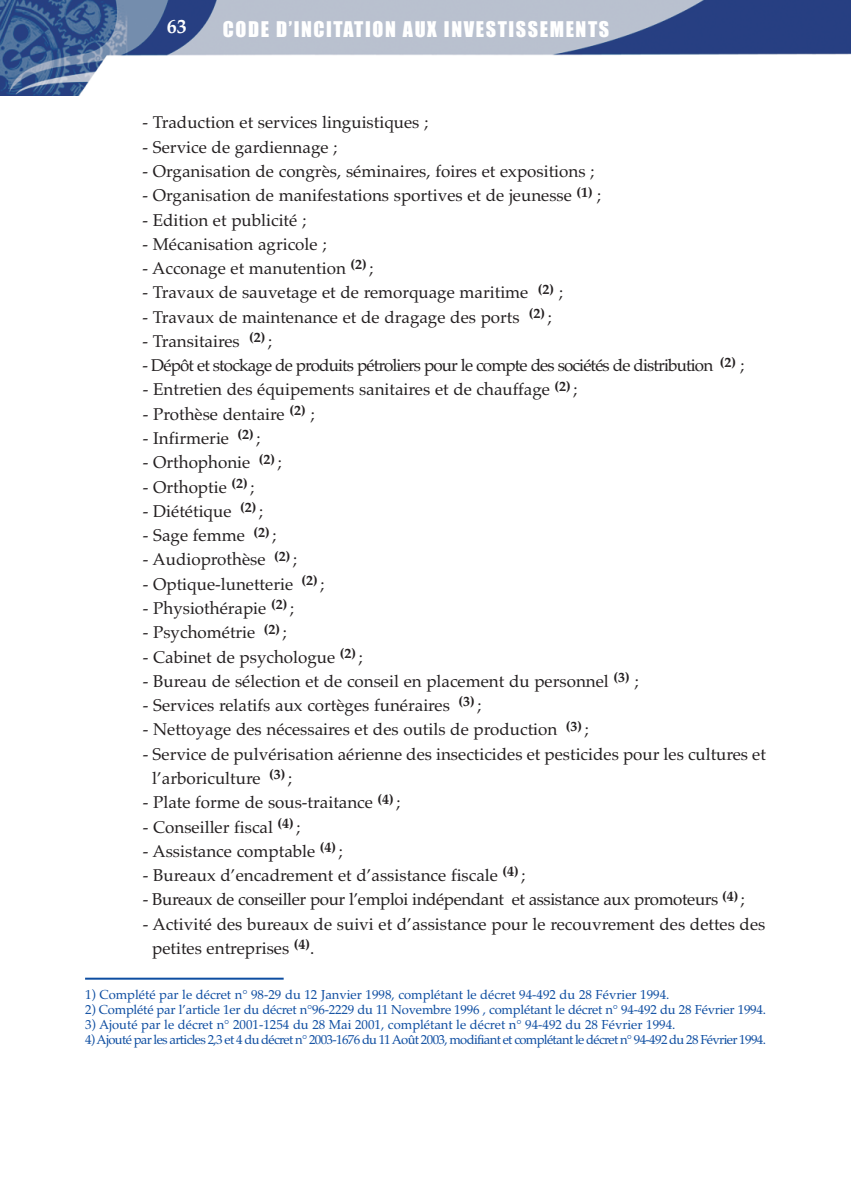
<style>
.page{position:relative;width:851px;height:1191px;background:#fff}
.page>*{position:absolute;margin:0;border:0;box-sizing:border-box;transform-origin:0 0}
.t1{font:20px "Impact";letter-spacing:.08em;color:#fff}
.t2{font:700 20px "Palatino";color:#fff}
.t3{font:17px/24.2px "Palatino";color:#231f20}
.t4{font:17px "Palatino";letter-spacing:-.05em;color:#231f20}
.t5{font:17px "Palatino";letter-spacing:-.025em;color:#231f20}
.t6{font:13px "Palatino";letter-spacing:-.015em;color:#0d4da1}
.t7{font:13px "Palatino";letter-spacing:-.05em;color:#0d4da1}
</style>
<div class="page">
<img style="left:0;top:0;width:850px;height:96px">
<hr style="left:85px;top:977px;width:198px;height:2px;background:#0d4da1">
<p class="t2" style="left:167px;top:15px;width:21px">63</p>
<p class="t1" style="left:223px;top:18px;width:388px">CODE D’INCITATION AUX INVESTISSEMENTS</p>
<p class="t3" style="left:142px;top:110px;width:287px">- Traduction et services linguistiques ;</p>
<p class="t3" style="left:142px;top:135px;width:196px">- Service de gardiennage ;</p>
<p class="t3" style="left:142px;top:159px;width:453px">- Organisation de congrès, séminaires, foires et expositions ;</p>
<p class="t3" style="left:142px;top:183px;width:460px">- Organisation de manifestations sportives et de jeunesse <sup>(1)</sup> ;</p>
<p class="t3" style="left:142px;top:207px;width:165px">- Edition et publicité ;</p>
<p class="t3" style="left:142px;top:232px;width:185px">- Mécanisation agricole ;</p>
<p class="t3" style="left:142px;top:256px;width:232px">- Acconage et manutention <sup>(2)</sup> ;</p>
<p class="t3" style="left:142px;top:280px;width:422px">- Travaux de sauvetage et de remorquage maritime <sup>(2)</sup> ;</p>
<p class="t3" style="left:142px;top:305px;width:411px">- Travaux de maintenance et de dragage des ports <sup>(2)</sup> ;</p>
<p class="t3" style="left:142px;top:329px;width:131px">- Transitaires <sup>(2)</sup> ;</p>
<p class="t4" style="left:142px;top:355px;width:603px">- Dépôt et stockage de produits pétroliers pour le compte des sociétés de distribution <sup>(2)</sup> ;</p>
<p class="t3" style="left:143px;top:377px;width:436px">- Entretien des équipements sanitaires et de chauffage <sup>(2)</sup> ;</p>
<p class="t3" style="left:143px;top:402px;width:173px">- Prothèse dentaire <sup>(2)</sup> ;</p>
<p class="t3" style="left:143px;top:426px;width:119px">- Infirmerie <sup>(2)</sup> ;</p>
<p class="t3" style="left:143px;top:450px;width:140px">- Orthophonie <sup>(2)</sup> ;</p>
<p class="t3" style="left:143px;top:474px;width:113px">- Orthoptie <sup>(2)</sup> ;</p>
<p class="t3" style="left:143px;top:499px;width:122px">- Diététique <sup>(2)</sup> ;</p>
<p class="t3" style="left:143px;top:523px;width:135px">- Sage femme <sup>(2)</sup> ;</p>
<p class="t3" style="left:143px;top:547px;width:156px">- Audioprothèse <sup>(2)</sup> ;</p>
<p class="t3" style="left:143px;top:572px;width:183px">- Optique-lunetterie <sup>(2)</sup> ;</p>
<p class="t3" style="left:143px;top:596px;width:153px">- Physiothérapie <sup>(2)</sup> ;</p>
<p class="t3" style="left:143px;top:620px;width:145px">- Psychométrie <sup>(2)</sup> ;</p>
<p class="t3" style="left:143px;top:644px;width:221px">- Cabinet de psychologue <sup>(2)</sup> ;</p>
<p class="t3" style="left:143px;top:669px;width:497px">- Bureau de sélection et de conseil en placement du personnel <sup>(3)</sup> ;</p>
<p class="t3" style="left:143px;top:693px;width:340px">- Services relatifs aux cortèges funéraires <sup>(3)</sup> ;</p>
<p class="t3" style="left:143px;top:717px;width:447px">- Nettoyage des nécessaires et des outils de production <sup>(3)</sup> ;</p>
<p class="t3" style="left:152px;top:741px;width:615px;text-indent:-9px">- Service de pulvérisation aérienne des insecticides et pesticides pour les cultures et l’arboriculture <sup>(3)</sup> ;</p>
<p class="t3" style="left:143px;top:790px;width:259px">- Plate forme de sous-traitance <sup>(4)</sup> ;</p>
<p class="t3" style="left:143px;top:814px;width:159px">- Conseiller fiscal <sup>(4)</sup> ;</p>
<p class="t3" style="left:143px;top:838px;width:201px">- Assistance comptable <sup>(4)</sup> ;</p>
<p class="t3" style="left:143px;top:863px;width:384px">- Bureaux d’encadrement et d’assistance fiscale <sup>(4)</sup> ;</p>
<p class="t5" style="left:143px;top:889px;width:603px">- Bureaux de conseiller pour l’emploi indépendant et assistance aux promoteurs <sup>(4)</sup> ;</p>
<p class="t3" style="left:152px;top:911px;width:614px;text-indent:-9px">- Activité des bureaux de suivi et d’assistance pour le recouvrement des dettes des petites entreprises <sup>(4)</sup>.</p>
<p class="t6" style="left:85px;top:986px;width:586px">1) Complété par le décret n° 98-29 du 12 Janvier 1998, complétant le décret 94-492 du 28 Février 1994.</p>
<p class="t6" style="left:85px;top:1001px;width:682px">2) Complété par l’article 1er du décret n°96-2229 du 11 Novembre 1996 , complétant le décret n° 94-492 du 28 Février 1994.</p>
<p class="t6" style="left:85px;top:1016px;width:592px">3) Ajouté par le décret n° 2001-1254 du 28 Mai 2001, complétant le décret n° 94-492 du 28 Février 1994.</p>
<p class="t7" style="left:85px;top:1031px;width:682px">4) Ajouté par les articles 2,3 et 4 du décret n° 2003-1676 du 11 Août 2003, modifiant et complétant le décret n° 94-492 du 28 Février 1994.</p>
</div>
